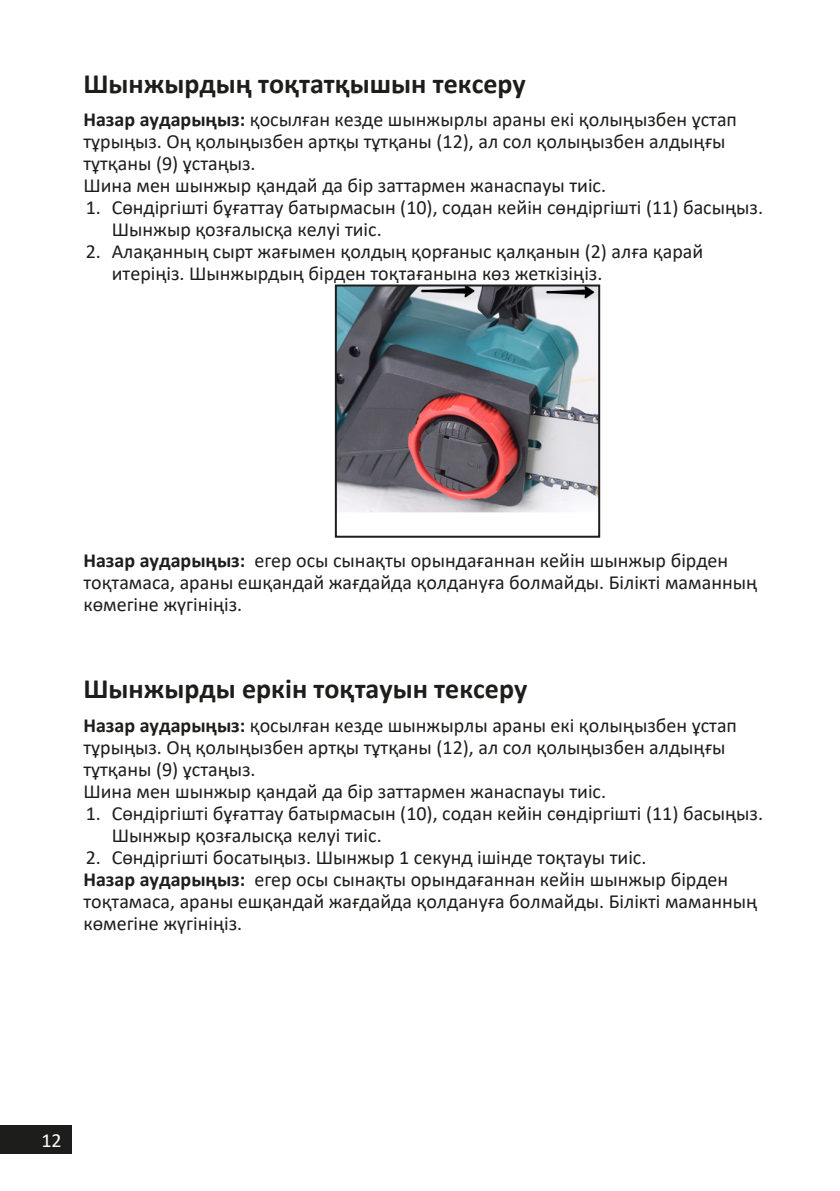
<style>
.page{position:relative;width:840px;height:1191px;background:#fff}
.page>*{position:absolute;margin:0;border:0;box-sizing:border-box;transform-origin:0 0}
.Заголовок_14{font:700 28px "Calibri";color:#1d1d1b}
.t1{font:20px/22px "Calibri";color:#1d1d1b}
.t2{font:20px "Calibri";color:#fff}
.s1{font-weight:700}
</style>
<div class="page">
<div style="left:0;top:1125px;width:72px;height:29px;background:#1d1d1b"></div>
<img style="left:337px;top:287px;width:260px;height:225px">
<div style="left:334px;top:284px;width:266px;height:254px;border:2px solid #1d1d1b"></div>
<p class="Заголовок_14" style="left:83px;top:64px;width:444px">Шынжырдың тоқтатқышын тексеру</p>
<p class="t1" style="left:83px;top:108px;width:654px"><span class="s1">Назар аударыңыз:</span> қосылған кезде шынжырлы араны екі қолыңызбен ұстап тұрыңыз. Оң қолыңызбен артқы тұтқаны (12), ал сол қолыңызбен алдыңғы тұтқаны (9) ұстаңыз.<br>Шина мен шынжыр қандай да бір заттармен жанаспауы тиіс.</p>
<p class="t1" style="left:112px;top:196px;width:652px;text-indent:-26px">1. Сөндіргішті бұғаттау батырмасын (10), содан кейін сөндіргішті (11) басыңыз.<br>Шынжыр қозғалысқа келуі тиіс.</p>
<p class="t1" style="left:112px;top:240px;width:592px;text-indent:-26px">2. Алақанның сырт жағымен қолдың қорғаныс қалқанын (2) алға қарай итеріңіз. Шынжырдың бірден тоқтағанына көз жеткізіңіз.</p>
<p class="t1" style="left:83px;top:548px;width:675px"><span class="s1">Назар аударыңыз:</span> егер осы сынақты орындағаннан кейін шынжыр бірден тоқтамаса, араны ешқандай жағдайда қолдануға болмайды. Білікті маманның көмегіне жүгініңіз.</p>
<p class="Заголовок_14" style="left:83px;top:669px;width:445px">Шынжырды еркін тоқтауын тексеру</p>
<p class="t1" style="left:83px;top:713px;width:654px"><span class="s1">Назар аударыңыз:</span> қосылған кезде шынжырлы араны екі қолыңызбен ұстап тұрыңыз. Оң қолыңызбен артқы тұтқаны (12), ал сол қолыңызбен алдыңғы тұтқаны (9) ұстаңыз.<br>Шина мен шынжыр қандай да бір заттармен жанаспауы тиіс.</p>
<p class="t1" style="left:112px;top:801px;width:652px;text-indent:-26px">1. Сөндіргішті бұғаттау батырмасын (10), содан кейін сөндіргішті (11) басыңыз.<br>Шынжыр қозғалысқа келуі тиіс.</p>
<p class="t1" style="left:86px;top:845px;width:562px">2. Сөндіргішті босатыңыз. Шынжыр 1 секунд ішінде тоқтауы тиіс.</p>
<p class="t1" style="left:83px;top:867px;width:675px"><span class="s1">Назар аударыңыз:</span> егер осы сынақты орындағаннан кейін шынжыр бірден тоқтамаса, араны ешқандай жағдайда қолдануға болмайды. Білікті маманның көмегіне жүгініңіз.</p>
<p class="t2" style="left:41px;top:1127px;width:22px">12</p>
</div>
